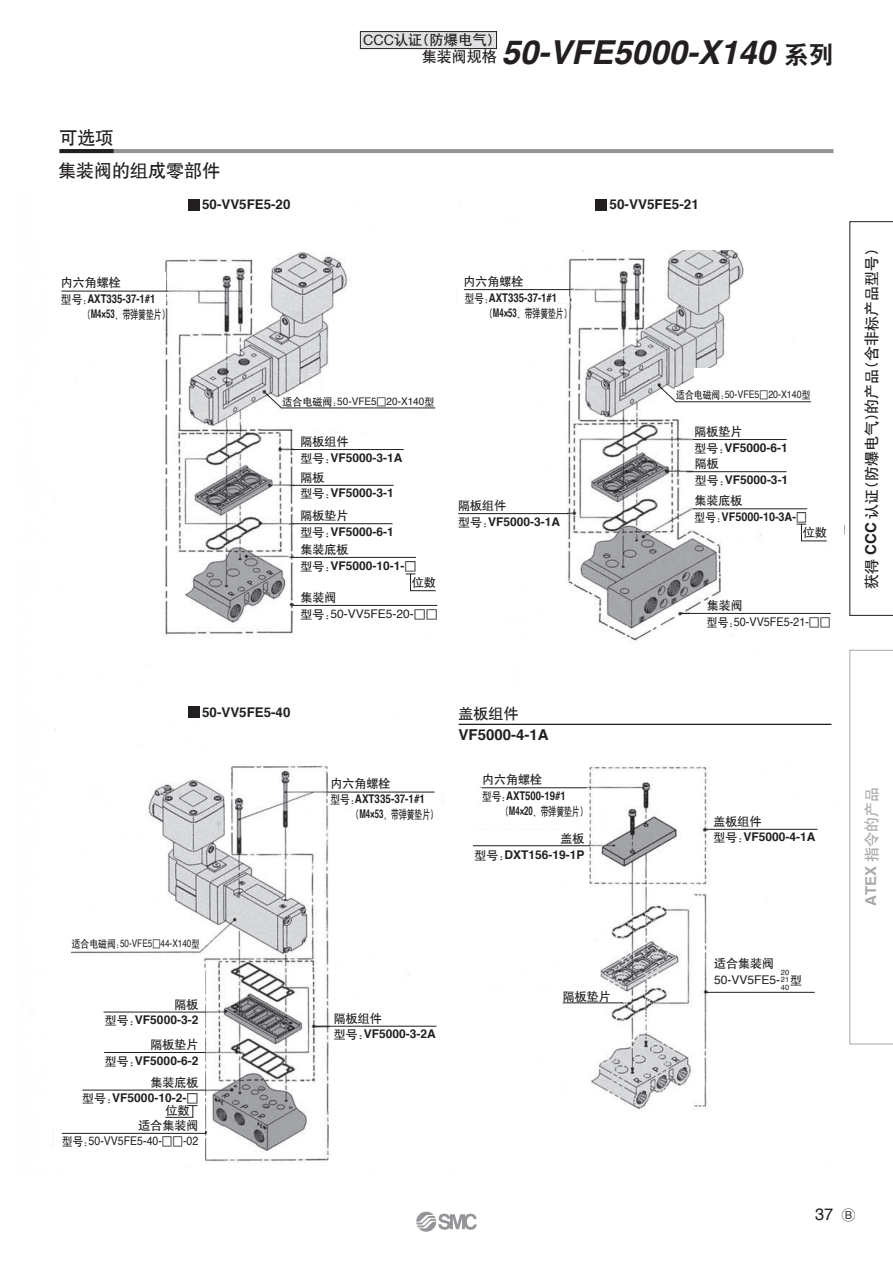
<style>
.page{position:relative;width:893px;height:1263px;background:#fff}
.page>*{position:absolute;margin:0;border:0;box-sizing:border-box;transform-origin:0 0}
.t1{font:italic 700 33px "Helvetica";color:#231f20}
.t2{font:18px "H Yb 1 gj";color:#231f20}
.t3{font:16.5px "Helvetica";color:#231f20}
.t4{font:15px "H Yb 1 gj";color:#231f20}
.t5{font:700 15px/22.5px "Helvetica";color:#231f20}
.t6{font:15px "H Yb 1 gj";color:#a8a9ad}
.t7{font:14.25px "H Yb 1 gj";color:#231f20}
.t8{font:700 13.5px "Helvetica";color:#231f20}
.型号样式{font:13.5px "Gthfr Alpha";color:#231f20}
.t9{font:700 13.35px "Helvetica";color:#231f20}
.t10{font:700 12px/16.5px "Helvetica";color:#231f20}
.t11{font:700 12px/14.4px "Helvetica";color:#231f20;scale:.8 1}
.t12{font:12px/14.5px "H Yb 1 gj";color:#231f20}
.t13{font:12px/16.5px "Helvetica";color:#231f20}
.t14{font:700 12px/14.4px "Helvetica";color:#231f20;scale:.82 1}
.t15{font:700 12px/16.5px "Helvetica";color:#231f20;scale:.9 1}
.t16{font:12px "Helvetica";color:#231f20;scale:.88 1}
.t17{font:12px/16.5px "Helvetica";color:#231f20;scale:.9 1}
.t18{font:10.5px "Helvetica";color:#231f20;scale:.95 1}
.t19{font:10.5px "Helvetica";color:#231f20;scale:.78 1}
.t20{font:10.5px "Helvetica";color:#231f20;scale:.84 1}
.t21{font:7.5px/7.5px "Helvetica";color:#231f20;text-align:justify}
.s1{font-family:"Helvetica"}
.s2{font-family:"H Yb 1 gj";font-weight:400;font-style:normal;font-size:15px}
.s3{font-family:"H Yb 2 gj";font-weight:400;font-style:normal;font-size:24.75px}
.s4{font-family:"H Yb 1 gj";font-weight:400}
.s5{font-family:"H Yb 1 gj"}
.s6{font-family:"H Yb 2 gj";font-weight:400}
.s7{font-family:"Helvetica";font-weight:700}
</style>
<div class="page">
<svg style="left:849px;top:650px;width:44px;height:394px"></svg>
<svg style="left:416px;top:1212px;width:61px;height:20px"></svg>
<img style="left:55px;top:250px;width:678px;height:913px">
<div style="left:57px;top:293px;width:109px;height:13px;background:#fff"></div>
<div style="left:460px;top:290px;width:108px;height:13px;background:#fff"></div>
<div style="left:479px;top:788px;width:109px;height:13px;background:#fff"></div>
<div style="left:332px;top:793px;width:108px;height:13px;background:#fff"></div>
<div style="left:58px;top:936px;width:142px;height:14px;background:#fff"></div>
<div style="left:58px;top:942px;width:13px;height:14px;background:#fff"></div>
<svg style="left:264px;top:392px;width:201px;height:18px"></svg>
<div style="left:596px;top:199px;width:11px;height:11px;background:#231f20"></div>
<div style="left:188px;top:199px;width:12px;height:11px;background:#231f20"></div>
<div style="left:180px;top:699px;width:139px;height:24px;background:#fff"></div>
<div style="left:188px;top:706px;width:12px;height:12px;background:#231f20"></div>
<div style="left:55px;top:272px;width:111px;height:30px;background:#fff"></div>
<div style="left:331px;top:1007px;width:119px;height:43px;background:#fff"></div>
<hr style="left:315px;top:1026px;width:121px;height:1px;background:#231f20">
<div style="left:708px;top:810px;width:136px;height:43px;background:#fff"></div>
<hr style="left:705px;top:829px;width:112px;height:1px;background:#231f20">
<div style="left:709px;top:953px;width:115px;height:63px;background:#fff"></div>
<hr style="left:706px;top:992px;width:109px;height:1px;background:#231f20">
<div style="left:294px;top:434px;width:152px;height:196px;background:#fff"></div>
<hr style="left:292px;top:485px;width:101px;height:1px;background:#231f20">
<hr style="left:293px;top:523px;width:100px;height:1px;background:#231f20">
<hr style="left:293px;top:557px;width:123px;height:1px;background:#231f20">
<hr style="left:293px;top:605px;width:144px;height:1px;background:#231f20">
<svg style="left:406px;top:573px;width:30px;height:18px"></svg>
<hr style="left:292px;top:449px;width:112px;height:1px;background:#231f20">
<div style="left:54px;top:970px;width:151px;height:195px;background:#fff"></div>
<hr style="left:104px;top:1012px;width:101px;height:1px;background:#231f20">
<hr style="left:104px;top:1052px;width:101px;height:1px;background:#231f20">
<hr style="left:82px;top:1090px;width:124px;height:1px;background:#231f20">
<hr style="left:62px;top:1133px;width:144px;height:1px;background:#231f20">
<svg style="left:165px;top:1105px;width:32px;height:13px"></svg>
<div style="left:463px;top:830px;width:125px;height:36px;background:#fff"></div>
<hr style="left:473px;top:845px;width:117px;height:1px;background:#231f20">
<svg style="left:481px;top:987px;width:142px;height:36px"></svg>
<hr style="left:563px;top:1002px;width:60px;height:1px;background:#231f20">
<div style="left:444px;top:697px;width:400px;height:50px;background:#fff"></div>
<hr style="left:459px;top:724px;width:372px;height:1px;background:#231f20">
<hr style="left:61px;top:291px;width:106px;height:1px;background:#231f20">
<div style="left:328px;top:773px;width:112px;height:30px;background:#fff"></div>
<hr style="left:328px;top:792px;width:107px;height:1px;background:#231f20">
<div style="left:481px;top:768px;width:106px;height:42px;background:#fff"></div>
<hr style="left:481px;top:787px;width:106px;height:1px;background:#231f20">
<div style="left:458px;top:270px;width:111px;height:31px;background:#fff"></div>
<hr style="left:464px;top:289px;width:105px;height:1px;background:#231f20">
<div style="left:452px;top:491px;width:115px;height:39px;background:#fff"></div>
<hr style="left:458px;top:513px;width:110px;height:1px;background:#231f20">
<svg style="left:658px;top:221px;width:235px;height:410px"></svg>
<hr style="left:681px;top:613px;width:150px;height:1px;background:#231f20">
<hr style="left:60px;top:149px;width:773px;height:4px;background:#939598">
<hr style="left:60px;top:149px;width:54px;height:4px;background:#231f20">
<div style="left:360px;top:32px;width:136px;height:17px;background:#e0e1e3"></div>
<div style="left:360px;top:31px;width:137px;height:18px;border:1px solid #231f20"></div>
<p class="t2" style="left:60px;top:129px;width:56px">可选项</p>
<p class="t2" style="left:58px;top:161px;width:163px">集装阀的组成零部件</p>
<p class="t7" style="left:363px;top:33px;width:139px"><span class="s1">CCC</span>认证（防爆电气）</p>
<h1 class="t1" style="left:422px;top:25px;width:413px"><span class="s2">集装阀规格</span> 50-VFE5000-X140 <span class="s3">系列</span></h1>
<p class="t12" style="left:61px;top:275px;width:61px">内六角螺栓</p>
<p class="t11" style="left:83px;top:292px;width:110px;text-indent:-22px"><span class="s4">型号:</span>AXT335-37-1#1<span class="s4">（</span>M4×53<span class="s4">、带弹簧垫片）</span></p>
<p class="t9" style="left:202px;top:194px;width:90px">50-VV5FE5-20</p>
<p class="t8" style="left:610px;top:193px;width:91px">50-VV5FE5-21</p>
<p class="t12" style="left:464px;top:274px;width:61px">内六角螺栓</p>
<p class="t18" style="left:282px;top:393px;width:161px"><span class="s5">适合电磁阀:</span>50-VFE5<span class="s5">□</span>20-X140<span class="s5">型</span></p>
<p class="t11" style="left:485px;top:291px;width:110px;text-indent:-20px"><span class="s4">型号:</span>AXT335-37-1#1<span class="s4">（</span>M4×53<span class="s4">、带弹簧垫片）</span></p>
<p class="t20" style="left:676px;top:386px;width:161px"><span class="s5">适合电磁阀:</span>50-VFE5<span class="s5">□</span>20-X140<span class="s5">型</span></p>
<p class="t10" style="left:300px;top:433px;width:104px"><span class="s4">隔板组件<br>型号:</span>VF5000-3-1A</p>
<p class="t10" style="left:695px;top:423px;width:95px"><span class="s4">隔板垫片<br>型号:</span>VF5000-6-1</p>
<p class="t15" style="left:695px;top:492px;width:126px"><span class="s4">集装底板<br>型号:</span>VF5000-10-3A-<span class="s6">□</span></p>
<p class="t12" style="left:803px;top:525px;width:25px">位数</p>
<p class="t10" style="left:695px;top:455px;width:95px"><span class="s4">隔板<br>型号:</span>VF5000-3-1</p>
<p class="t10" style="left:300px;top:469px;width:95px"><span class="s4">隔板<br>型号:</span>VF5000-3-1</p>
<p class="t12" style="left:300px;top:509px;width:49px">隔板垫片</p>
<p class="t10" style="left:300px;top:523px;width:95px"><span class="s4">型号:</span>VF5000-6-1</p>
<p class="t12" style="left:300px;top:542px;width:49px">集装底板</p>
<p class="t10" style="left:300px;top:557px;width:118px"><span class="s4">型号:</span>VF5000-10-1-<span class="s6">□</span></p>
<p class="t12" style="left:412px;top:575px;width:25px">位数</p>
<p class="t12" style="left:300px;top:590px;width:37px">集装阀</p>
<p class="t13" style="left:300px;top:605px;width:139px"><span class="s5">型号:</span>50-VV5FE5-20-<span class="s5">□□</span></p>
<p class="t10" style="left:458px;top:497px;width:104px"><span class="s4">隔板组件<br>型号:</span>VF5000-3-1A</p>
<p class="t17" style="left:707px;top:597px;width:139px"><span class="s5">集装阀<br>型号:</span>50-VV5FE5-21-<span class="s5">□□</span></p>
<p class="t4" style="left:864px;top:588px;width:349px;rotate:-90deg">获得 <span class="s7">CCC</span> 认证（防爆电气）的产品（含非标产品型号）</p>
<p class="t9" style="left:202px;top:701px;width:90px">50-VV5FE5-40</p>
<p class="t19" style="left:72px;top:936px;width:165px"><span class="s5">适合电磁阀:</span>50-VFE5<span class="s5">□</span>44-X140<span class="s5">型</span></p>
<p class="t10" style="left:105px;top:995px;width:95px;text-align:right"><span class="s4">隔板<br>型号:</span>VF5000-3-2</p>
<p class="t10" style="left:105px;top:1036px;width:95px;text-align:right"><span class="s4">隔板垫片<br>型号:</span>VF5000-6-2</p>
<p class="t10" style="left:82px;top:1073px;width:118px;text-align:right"><span class="s4">集装底板<br>型号:</span>VF5000-10-2-<span class="s6">□</span></p>
<p class="t12" style="left:138px;top:1104px;width:61px;text-indent:27px">位数适合集装阀</p>
<p class="t16" style="left:62px;top:1132px;width:156px"><span class="s5">型号:</span>50-VV5FE5-40-<span class="s5">□□</span>-02</p>
<p class="t12" style="left:330px;top:776px;width:61px">内六角螺栓</p>
<p class="t14" style="left:351px;top:792px;width:107px;text-indent:-21px"><span class="s4">型号:</span>AXT335-37-1#1<span class="s4">（</span>M4×53<span class="s4">、带弹簧垫片）</span></p>
<p class="t5" style="left:459px;top:702px;width:92px"><span class="s4">盖板组件<br></span>VF5000-4-1A</p>
<p class="t12" style="left:482px;top:772px;width:61px">内六角螺栓</p>
<p class="t11" style="left:501px;top:789px;width:110px;text-indent:-19px"><span class="s4">型号:</span>AXT500-19#1<span class="s4">（</span>M4×20<span class="s4">、带弹簧垫片）</span></p>
<p class="t10" style="left:474px;top:830px;width:112px;text-align:right"><span class="s4">盖板<br>型号:</span>DXT156-19-1P</p>
<p class="t10" style="left:334px;top:1009px;width:104px"><span class="s4">隔板组件<br>型号:</span>VF5000-3-2A</p>
<p class="t12" style="left:563px;top:989px;width:49px">隔板垫片</p>
<p class="t10" style="left:713px;top:813px;width:104px"><span class="s4">盖板组件<br>型号:</span>VF5000-4-1A</p>
<p class="t13" style="left:714px;top:955px;width:90px"><span class="s5">适合集装阀<br></span>50-VV5FE5- <span class="s5">型</span></p>
<p class="t21" style="left:781px;top:968px;width:10px">20<br>21<br>40</p>
<p class="t6" style="left:864px;top:906px;width:120px;rotate:-90deg"><span class="s7">ATEX</span> 指令的产品</p>
<h3 class="t3" style="left:815px;top:1202px;width:20px">37</h3>
<p class="型号样式" style="left:842px;top:1208px;width:15px">B</p>
</div>
